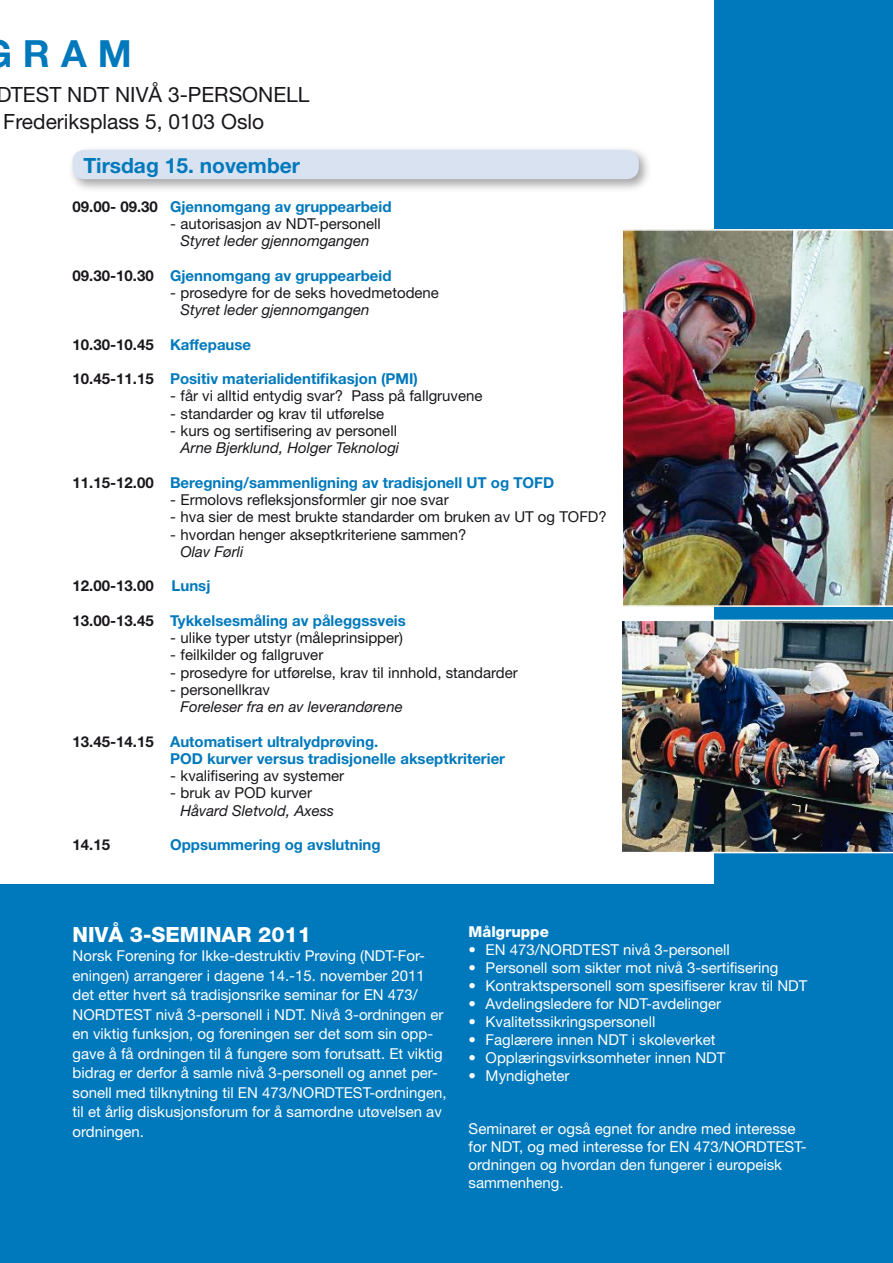
<style>
.page{position:relative;width:893px;height:1263px;background:#fff}
.page>*{position:absolute;margin:0;border:0;box-sizing:border-box;transform-origin:0 0}
.t1{font:700 37.5px "Helvetica Neue";color:#0079bc}
.t2{font:21px/27px "Helvetica Neue";color:#1a171c}
.t3{font:700 21px "Helvetica Neue";color:#0079bc}
.t4{font:800 21px "Helvetica Neue";color:#fff}
.t5{font:15px/19.5px "Helvetica Neue";color:#fff}
.t6{font:15px "Helvetica Neue";color:#1a171c}
.t7{font:700 15px/17.2px "Helvetica Neue";color:#0079bc}
.t8{font:italic 15px "Helvetica Neue";color:#1a171c}
.t9{font:700 15px "Helvetica Neue";color:#1a171c}
.t10{font:800 15px "Helvetica Neue";color:#fff}
.s1{color:#1a171c}
.s2{color:#0079bc}
</style>
<div class="page">
<div style="left:714px;top:0;width:179px;height:1263px;background:#0079bc"></div>
<div style="left:68px;top:145px;width:584px;height:48px;background:#1a171c;opacity:.4"></div>
<div style="left:73px;top:150px;width:566px;height:29px;background:#d9e2f1;border-radius:12px"></div>
<img style="left:622px;top:229px;width:271px;height:378px">
<img style="left:622px;top:619px;width:271px;height:234px">
<div style="left:0;top:884px;width:775px;height:379px;background:#0079bc"></div>
<h1 class="t1" style="left:23px;top:30px;width:111px">RAM</h1>
<h2 class="t2" style="left:3px;top:81px;width:308px;text-indent:-7px">DTEST NDT NIVÅ 3-PERSONELL<br>Frederiksplass 5, 0103 Oslo</h2>
<h2 class="t3" style="left:83px;top:152px;width:218px">Tirsdag 15. november</h2>
<p class="t7" style="left:73px;top:197px;width:320px"><span class="s1">09.00- 09.30</span> Gjennomgang av gruppearbeid</p>
<p class="t6" style="left:170px;top:215px;width:212px">- autorisasjon av NDT-personell</p>
<p class="t8" style="left:181px;top:232px;width:191px">Styret leder gjennomgangen</p>
<p class="t7" style="left:73px;top:266px;width:320px"><span class="s1">09.30-10.30</span> Gjennomgang av gruppearbeid</p>
<p class="t6" style="left:170px;top:284px;width:270px">- prosedyre for de seks hovedmetodene</p>
<p class="t8" style="left:181px;top:301px;width:191px">Styret leder gjennomgangen</p>
<p class="t9" style="left:73px;top:335px;width:180px">10.30-10.45 <span class="s2">Kaffepause</span></p>
<p class="t7" style="left:73px;top:370px;width:347px"><span class="s1">10.45-11.15</span> Positiv materialidentifikasjon (PMI)</p>
<p class="t6" style="left:170px;top:387px;width:314px">- får vi alltid entydig svar? Pass på fallgruvene</p>
<p class="t6" style="left:170px;top:404px;width:216px">- standarder og krav til utførelse</p>
<p class="t6" style="left:170px;top:422px;width:228px">- kurs og sertifisering av personell</p>
<p class="t8" style="left:181px;top:439px;width:220px">Arne Bjerklund, Holger Teknologi</p>
<p class="t7" style="left:73px;top:473px;width:483px"><span class="s1">11.15-12.00</span> Beregning/sammenligning av tradisjonell UT og TOFD</p>
<p class="t6" style="left:170px;top:491px;width:280px">- Ermolovs refleksjonsformler gir noe svar</p>
<p class="t6" style="left:170px;top:508px;width:438px">- hva sier de mest brukte standarder om bruken av UT og TOFD?</p>
<p class="t6" style="left:170px;top:525px;width:298px">- hvordan henger akseptkriteriene sammen?</p>
<p class="t8" style="left:181px;top:542px;width:64px">Olav Førli</p>
<p class="t9" style="left:73px;top:577px;width:139px">12.00-13.00 <span class="s2">Lunsj</span></p>
<p class="t7" style="left:73px;top:611px;width:335px"><span class="s1">13.00-13.45</span> Tykkelsesmåling av påleggssveis</p>
<p class="t6" style="left:170px;top:629px;width:235px">- ulike typer utstyr (måleprinsipper)</p>
<p class="t6" style="left:170px;top:646px;width:155px">- feilkilder og fallgruver</p>
<p class="t6" style="left:170px;top:663px;width:349px">- prosedyre for utførelse, krav til innhold, standarder</p>
<p class="t6" style="left:170px;top:680px;width:101px">- personellkrav</p>
<p class="t8" style="left:181px;top:698px;width:224px">Foreleser fra en av leverandørene</p>
<p class="t7" style="left:170px;top:732px;width:336px;text-indent:-97px"><span class="s1">13.45-14.15</span> Automatisert ultralydprøving.<br>POD kurver versus tradisjonelle akseptkriterier</p>
<p class="t6" style="left:170px;top:767px;width:176px">- kvalifisering av systemer</p>
<p class="t6" style="left:170px;top:784px;width:143px">- bruk av POD kurver</p>
<p class="t8" style="left:181px;top:801px;width:155px">Håvard Sletvold, Axess</p>
<p class="t9" style="left:73px;top:835px;width:39px">14.15</p>
<p class="t7" style="left:170px;top:836px;width:212px">Oppsummering og avslutning</p>
<h2 class="t4" style="left:73px;top:922px;width:240px">NIVÅ 3-SEMINAR 2011</h2>
<p class="t5" style="left:73px;top:946px;width:375px">Norsk Forening for Ikke-destruktiv Prøving (NDT-For&shy;eningen) arrangerer i dagene 14.-15. november 2011 det etter hvert så tradisjonsrike seminar for EN 473/ NORDTEST nivå 3-personell i NDT. Nivå 3-ordningen er en viktig funksjon, og foreningen ser det som sin opp&shy;gave å få ordningen til å fungere som forutsatt. Et viktig bidrag er derfor å samle nivå 3-personell og annet per&shy;sonell med tilknytning til EN 473/NORDTEST-ordningen, til et årlig diskusjonsforum for å samordne utøvelsen av ordningen.</p>
<p class="t10" style="left:469px;top:923px;width:82px">Målgruppe</p>
<p class="t5" style="left:469px;top:940px;width:263px">• EN 473/NORDTEST nivå 3-personell</p>
<p class="t5" style="left:469px;top:958px;width:311px">• Personell som sikter mot nivå 3-sertifisering</p>
<p class="t5" style="left:469px;top:976px;width:340px">• Kontraktspersonell som spesifiserer krav til NDT</p>
<p class="t5" style="left:469px;top:994px;width:254px">• Avdelingsledere for NDT-avdelinger</p>
<p class="t5" style="left:469px;top:1012px;width:188px">• Kvalitetssikringspersonell</p>
<p class="t5" style="left:469px;top:1030px;width:249px">• Faglærere innen NDT i skoleverket</p>
<p class="t5" style="left:469px;top:1048px;width:258px">• Opplæringsvirksomheter innen NDT</p>
<p class="t5" style="left:469px;top:1066px;width:102px">• Myndigheter</p>
<p class="t5" style="left:469px;top:1119px;width:340px;line-height:18px">Seminaret er også egnet for andre med interesse for NDT, og med interesse for EN 473/NORDTEST&shy;ordningen og hvordan den fungerer i europeisk sammenheng.</p>
</div>
